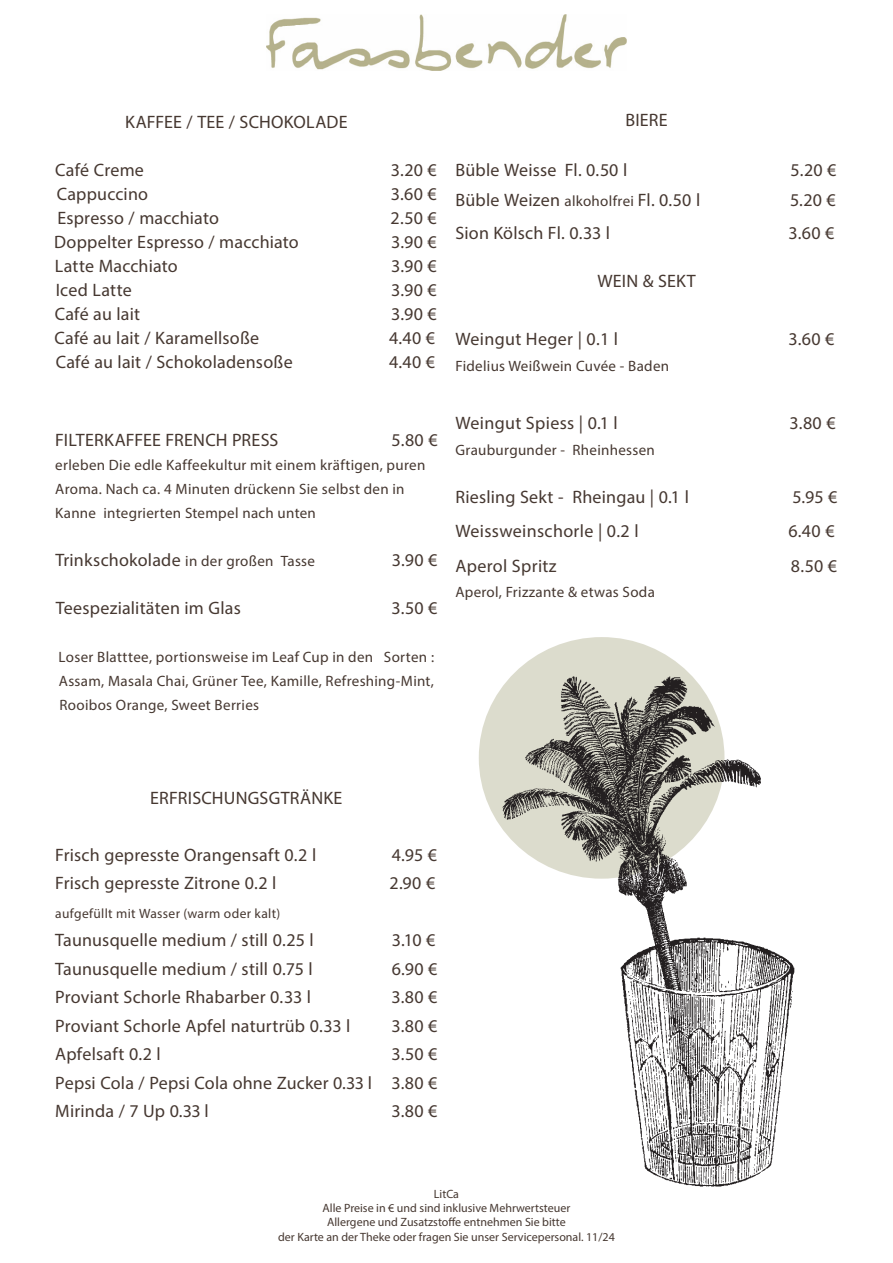
<style>
.page{position:relative;width:893px;height:1263px;background:#fff}
.page>*{position:absolute;margin:0;border:0;box-sizing:border-box;transform-origin:0 0}
.t1{font:18px "Myriad Pro";letter-spacing:.01em;color:#463831}
.t2{font:15px/24px "Myriad Pro";letter-spacing:.02em;color:#463831}
.t3{font:13.5px "Myriad Pro";letter-spacing:.025em;color:#463831}
.t4{font:12px/14.4px "Myriad Pro";color:#463831;text-align:center}
.s1{font-size:18px}
.s2{font-size:15px}
</style>
<div class="page">
<img style="left:266px;top:15px;width:361px;height:55px">
<img style="left:478px;top:637px;width:317px;height:550px">
<p class="t1" style="left:125px;top:111px;width:224px">KAFFEE / TEE / SCHOKOLADE</p>
<p class="t1" style="left:55px;top:159px;width:90px">Café Creme</p>
<p class="t1" style="left:391px;top:159px;width:47px">3.20 €</p>
<p class="t1" style="left:57px;top:183px;width:93px">Cappuccino</p>
<p class="t1" style="left:391px;top:183px;width:47px">3.60 €</p>
<p class="t1" style="left:57px;top:207px;width:163px">Espresso / macchiato</p>
<p class="t1" style="left:390px;top:207px;width:48px">2.50 €</p>
<p class="t1" style="left:54px;top:231px;width:246px">Doppelter Espresso / macchiato</p>
<p class="t1" style="left:391px;top:231px;width:47px">3.90 €</p>
<p class="t1" style="left:55px;top:255px;width:125px">Latte Macchiato</p>
<p class="t1" style="left:391px;top:255px;width:47px">3.90 €</p>
<p class="t1" style="left:56px;top:279px;width:78px">Iced Latte</p>
<p class="t1" style="left:391px;top:279px;width:47px">3.90 €</p>
<p class="t1" style="left:55px;top:303px;width:87px">Café au lait</p>
<p class="t1" style="left:391px;top:303px;width:47px">3.90 €</p>
<p class="t1" style="left:54px;top:327px;width:206px">Café au lait / Karamellsoße</p>
<p class="t1" style="left:389px;top:327px;width:48px">4.40 €</p>
<p class="t1" style="left:56px;top:351px;width:238px">Café au lait / Schokoladensoße</p>
<p class="t1" style="left:389px;top:351px;width:48px">4.40 €</p>
<p class="t1" style="left:55px;top:429px;width:225px">FILTERKAFFEE FRENCH PRESS</p>
<p class="t1" style="left:392px;top:429px;width:48px">5.80 €</p>
<p class="t2" style="left:55px;top:452px;width:372px">erleben Die edle Kaffeekultur mit einem kräftigen, puren</p>
<p class="t2" style="left:55px;top:476px;width:351px">Aroma. Nach ca. 4 Minuten drückenn Sie selbst den in</p>
<p class="t2" style="left:55px;top:500px;width:262px">Kanne integrierten Stempel nach unten</p>
<p class="t2" style="left:55px;top:548px;width:261px"><span class="s1">Trinkschokolade</span> in der großen Tasse</p>
<p class="t1" style="left:392px;top:549px;width:47px">3.90 €</p>
<p class="t1" style="left:56px;top:597px;width:186px">Teespezialitäten im Glas</p>
<p class="t1" style="left:392px;top:597px;width:47px">3.50 €</p>
<p class="t2" style="left:59px;top:644px;width:377px">Loser Blatttee, portionsweise im Leaf Cup in den Sorten :<br>Assam, Masala Chai, Grüner Tee, Kamille, Refreshing-Mint,</p>
<p class="t2" style="left:59px;top:692px;width:201px">Rooibos Orange, Sweet Berries</p>
<p class="t1" style="left:625px;top:109px;width:44px">BIERE</p>
<p class="t1" style="left:455px;top:159px;width:173px">Büble Weisse Fl. 0.50 l</p>
<p class="t1" style="left:790px;top:159px;width:47px">5.20 €</p>
<p class="t1" style="left:455px;top:189px;width:246px">Büble Weizen <span class="s2">alkoholfrei</span> Fl. 0.50 l</p>
<p class="t1" style="left:790px;top:189px;width:47px">5.20 €</p>
<p class="t1" style="left:455px;top:222px;width:156px">Sion Kölsch Fl. 0.33 l</p>
<p class="t1" style="left:788px;top:222px;width:47px">3.60 €</p>
<p class="t1" style="left:597px;top:270px;width:100px">WEIN &amp; SEKT</p>
<p class="t1" style="left:455px;top:328px;width:164px">Weingut Heger | 0.1 l</p>
<p class="t1" style="left:788px;top:328px;width:47px">3.60 €</p>
<p class="t2" style="left:455px;top:353px;width:215px">Fidelius Weißwein Cuvée - Baden</p>
<p class="t1" style="left:455px;top:412px;width:164px">Weingut Spiess | 0.1 l</p>
<p class="t1" style="left:789px;top:412px;width:48px">3.80 €</p>
<p class="t2" style="left:455px;top:437px;width:201px">Grauburgunder - Rheinhessen</p>
<p class="t1" style="left:455px;top:486px;width:235px">Riesling Sekt - Rheingau | 0.1 l</p>
<p class="t1" style="left:792px;top:486px;width:46px">5.95 €</p>
<p class="t1" style="left:455px;top:520px;width:185px">Weissweinschorle | 0.2 l</p>
<p class="t1" style="left:788px;top:520px;width:48px">6.40 €</p>
<p class="t1" style="left:455px;top:555px;width:103px">Aperol Spritz</p>
<p class="t1" style="left:791px;top:555px;width:48px">8.50 €</p>
<p class="t2" style="left:455px;top:580px;width:201px">Aperol, Frizzante &amp; etwas Soda</p>
<p class="t1" style="left:150px;top:786px;width:194px">ERFRISCHUNGSGTRÄNKE</p>
<p class="t1" style="left:55px;top:843px;width:263px">Frisch gepresste Orangensaft 0.2 l</p>
<p class="t1" style="left:392px;top:843px;width:47px">4.95 €</p>
<p class="t1" style="left:55px;top:872px;width:223px">Frisch gepresste Zitrone 0.2 l</p>
<p class="t1" style="left:389px;top:872px;width:47px">2.90 €</p>
<p class="t3" style="left:55px;top:905px;width:226px">aufgefüllt mit Wasser (warm oder kalt)</p>
<p class="t1" style="left:55px;top:929px;width:260px">Taunusquelle medium / still 0.25 l</p>
<p class="t1" style="left:392px;top:929px;width:45px">3.10 €</p>
<p class="t1" style="left:55px;top:957px;width:259px">Taunusquelle medium / still 0.75 l</p>
<p class="t1" style="left:392px;top:957px;width:47px">6.90 €</p>
<p class="t1" style="left:55px;top:986px;width:257px">Proviant Schorle Rhabarber 0.33 l</p>
<p class="t1" style="left:391px;top:986px;width:48px">3.80 €</p>
<p class="t1" style="left:55px;top:1014px;width:297px">Proviant Schorle Apfel naturtrüb 0.33 l</p>
<p class="t1" style="left:391px;top:1014px;width:48px">3.80 €</p>
<p class="t1" style="left:55px;top:1043px;width:107px">Apfelsaft 0.2 l</p>
<p class="t1" style="left:392px;top:1043px;width:47px">3.50 €</p>
<p class="t1" style="left:55px;top:1071px;width:384px">Pepsi Cola / Pepsi Cola ohne Zucker 0.33 l 3.80 €</p>
<p class="t1" style="left:55px;top:1100px;width:155px">Mirinda / 7 Up 0.33 l</p>
<p class="t1" style="left:391px;top:1100px;width:48px">3.80 €</p>
<p class="t4" style="left:278px;top:1186px;width:338px">LitCa<br>Alle Preise in € und sind inklusive Mehrwertsteuer<br>Allergene und Zusatzstoffe entnehmen Sie bitte<br>der Karte an der Theke oder fragen Sie unser Servicepersonal. 11/24</p>
</div>
